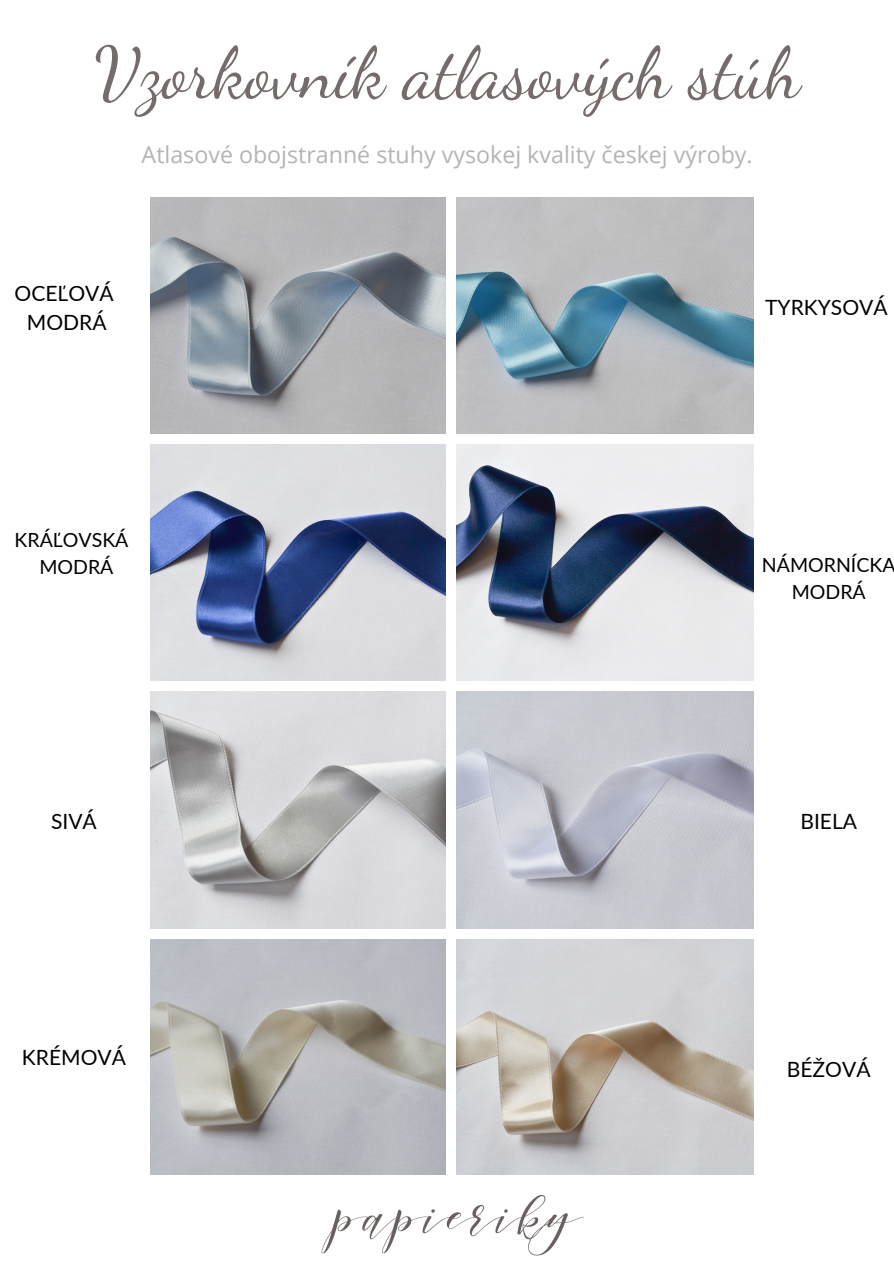
<style>
.page{position:relative;width:894px;height:1264px;background:#fff}
.page>*{position:absolute;margin:0;border:0;box-sizing:border-box;transform-origin:0 0}
.t1{font:72px "Dancing Script";color:#756b6b}
.t2{font:23.25px "Open Sans";color:#b4b4b4}
.t3{font:21px/29.2px "Lato";color:#000;text-align:center}
.t4{font:19.5px/27px "Lato";color:#000;text-align:center}
</style>
<div class="page">
<img style="left:150px;top:197px;width:295px;height:236px">
<img style="left:456px;top:197px;width:297px;height:236px">
<img style="left:150px;top:445px;width:295px;height:235px">
<img style="left:456px;top:445px;width:297px;height:235px">
<img style="left:150px;top:691px;width:295px;height:237px">
<img style="left:456px;top:691px;width:297px;height:237px">
<img style="left:150px;top:939px;width:295px;height:235px">
<img style="left:456px;top:939px;width:297px;height:235px">
<img style="left:321px;top:1194px;width:263px;height:62px">
<h1 class="t1" style="left:94px;top:30px;width:707px">Vzorkovník atlasových stúh</h1>
<p class="t2" style="left:142px;top:138px;width:612px">Atlasové obojstranné stuhy vysokej kvality českej výroby.</p>
<p class="t3" style="left:15px;top:278px;width:101px">OCEĽOVÁ<br>MODRÁ</p>
<p class="t4" style="left:15px;top:526px;width:115px">KRÁĽOVSKÁ<br>MODRÁ</p>
<p class="t3" style="left:51px;top:806px;width:47px">SIVÁ</p>
<p class="t3" style="left:22px;top:1042px;width:105px">KRÉMOVÁ</p>
<p class="t3" style="left:765px;top:292px;width:124px">TYRKYSOVÁ</p>
<p class="t4" style="left:761px;top:551px;width:135px">NÁMORNÍCKA<br>MODRÁ</p>
<p class="t3" style="left:800px;top:806px;width:58px">BIELA</p>
<p class="t3" style="left:786px;top:1054px;width:85px">BÉŽOVÁ</p>
</div>
